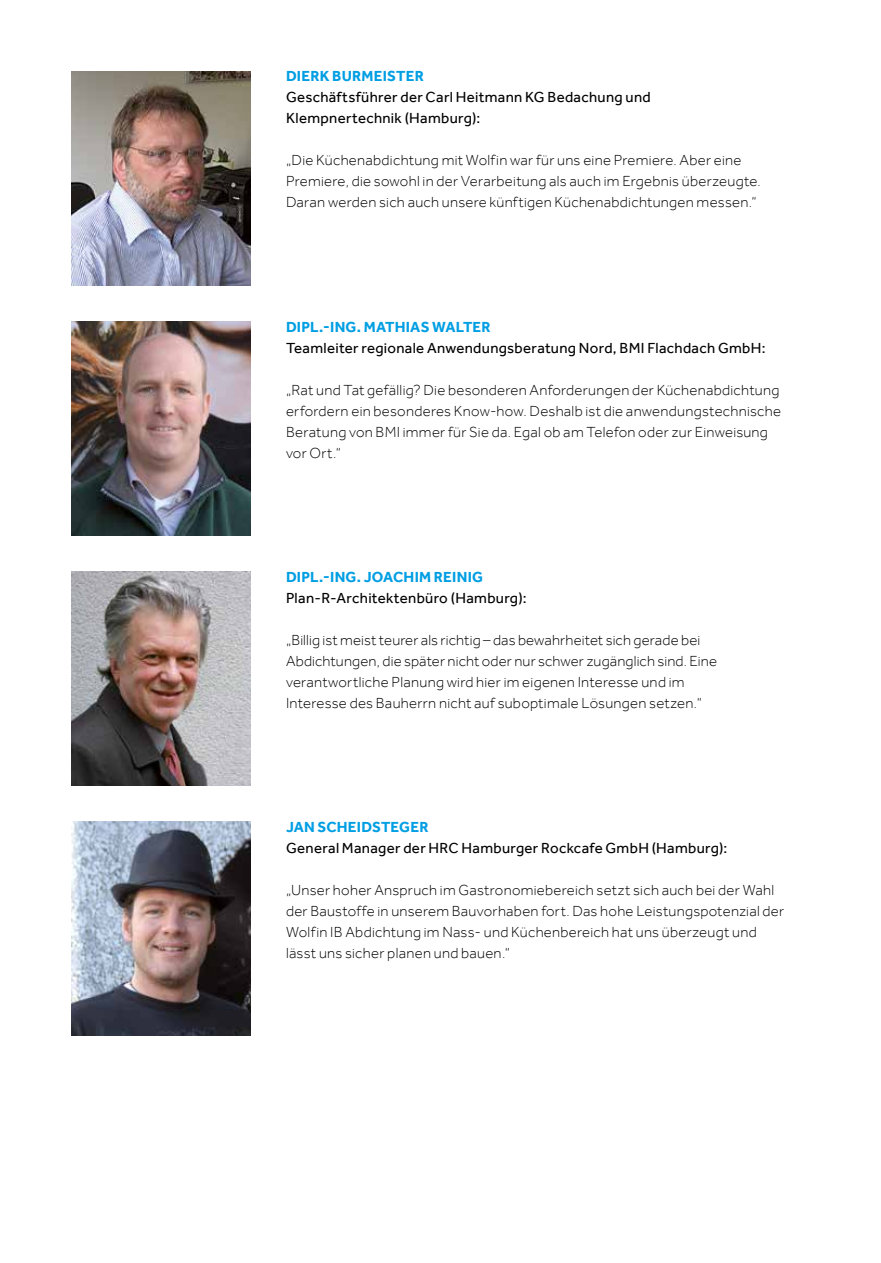
<style>
.page{position:relative;width:881px;height:1263px;background:#fff}
.page>*{position:absolute;margin:0;border:0;box-sizing:border-box;transform-origin:0 0}
.t1{font:300 15px/21px "Effra";letter-spacing:.015em;color:#000}
.t2{font:15px/21px "Effra";letter-spacing:.02em;color:#000}
.t3{font:700 15px "Effra";letter-spacing:.015em;color:#009ee3}
</style>
<div class="page">
<img style="left:71px;top:71px;width:179px;height:215px">
<img style="left:71px;top:321px;width:179px;height:215px">
<img style="left:71px;top:571px;width:179px;height:215px">
<img style="left:71px;top:821px;width:179px;height:215px">
<p class="t3" style="left:286px;top:67px;width:139px">DIERK BURMEISTER</p>
<p class="t2" style="left:286px;top:87px;width:366px">Geschäftsführer der Carl Heitmann KG Bedachung und<br>Klempnertechnik (Hamburg):</p>
<p class="t1" style="left:286px;top:150px;width:476px">„Die Küchenabdichtung mit Wolfin war für uns eine Premiere. Aber eine<br>Premiere, die sowohl in der Verarbeitung als auch im Ergebnis überzeugte.<br>Daran werden sich auch unsere künftigen Küchenabdichtungen messen.“</p>
<p class="t3" style="left:286px;top:318px;width:206px">DIPL.-ING. MATHIAS WALTER</p>
<p class="t2" style="left:286px;top:337px;width:481px">Teamleiter regionale Anwendungsberatung Nord, BMI Flachdach GmbH:</p>
<p class="t1" style="left:286px;top:379px;width:496px">„Rat und Tat gefällig? Die besonderen Anforderungen der Küchenabdichtung erfordern ein besonderes Know-how. Deshalb ist die anwendungstechnische Beratung von BMI immer für Sie da. Egal ob am Telefon oder zur Einweisung vor Ort.“</p>
<p class="t3" style="left:286px;top:568px;width:198px">DIPL.-ING. JOACHIM REINIG</p>
<p class="t2" style="left:286px;top:587px;width:242px">Plan-R-Architektenbüro (Hamburg):</p>
<p class="t1" style="left:286px;top:629px;width:432px">„Billig ist meist teurer als richtig – das bewahrheitet sich gerade bei Abdichtungen, die später nicht oder nur schwer zugänglich sind. Eine verantwortliche Planung wird hier im eigenen Interesse und im Interesse des Bauherrn nicht auf suboptimale Lösungen setzen.“</p>
<p class="t3" style="left:286px;top:818px;width:144px">JAN SCHEIDSTEGER</p>
<p class="t2" style="left:286px;top:837px;width:443px">General Manager der HRC Hamburger Rockcafe GmbH (Hamburg):</p>
<p class="t1" style="left:286px;top:879px;width:499px">„Unser hoher Anspruch im Gastronomiebereich setzt sich auch bei der Wahl der Baustoffe in unserem Bauvorhaben fort. Das hohe Leistungspotenzial der Wolfin IB Abdichtung im Nass- und Küchenbereich hat uns überzeugt und lässt uns sicher planen und bauen.“</p>
</div>
